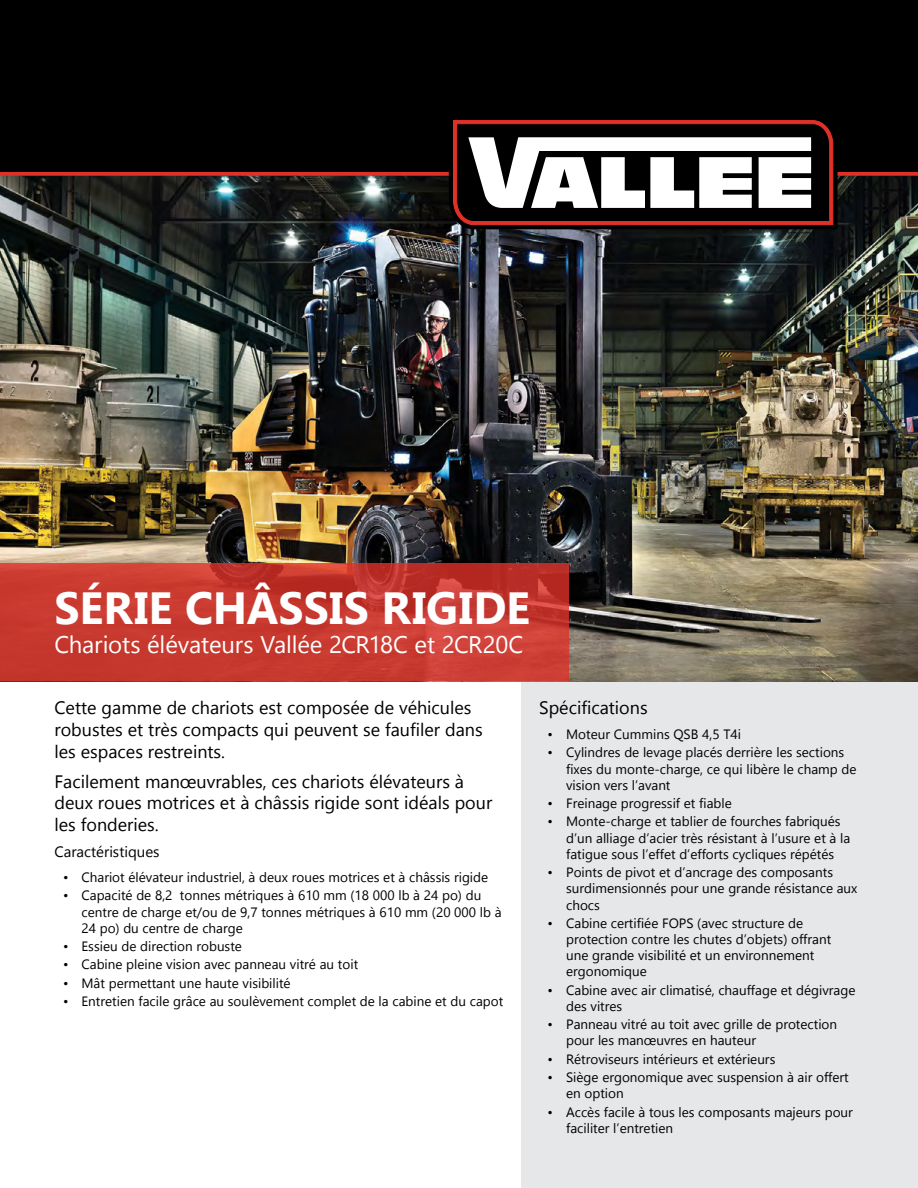
<style>
.page{position:relative;width:918px;height:1188px;background:#fff}
.page>*{position:absolute;margin:0;border:0;box-sizing:border-box;transform-origin:0 0}
.t1{font:700 45px "Gadugi";color:#fff}
.t2{font:24px "Gadugi";letter-spacing:-.005em;color:#fff}
.t3{font:18px/21.6px "Gadugi";color:#000}
.t4{font:15px "Gadugi";color:#000}
.t5{font:13.5px/16.2px "Gadugi";color:#000}
</style>
<div class="page">
<div style="left:522px;top:622px;width:396px;height:566px;background:#e6e7e8"></div>
<img style="left:0;top:176px;width:918px;height:505px">
<div style="left:0;top:0;width:918px;height:172px;background:#000"></div>
<svg style="left:0;top:172px;width:449px;height:4px;fill:#e03128"></svg>
<svg style="left:838px;top:172px;width:80px;height:4px"></svg>
<svg style="left:449px;top:172px;width:389px;height:57px;fill:#000"></svg>
<svg style="left:453px;top:120px;width:381px;height:105px"></svg>
<svg style="left:0;top:563px;width:568px;height:118px;fill:#c8392f"></svg>
<h1 class="t1" style="left:54px;top:581px;width:477px">SÉRIE CHÂSSIS RIGIDE</h1>
<h2 class="t2" style="left:54px;top:630px;width:470px">Chariots élévateurs Vallée 2CR18C et 2CR20C</h2>
<h3 class="t3" style="left:54px;top:697px;width:430px">Cette gamme de chariots est composée de véhicules robustes et très compacts qui peuvent se faufiler dans les espaces restreints.</h3>
<h3 class="t3" style="left:54px;top:770px;width:439px">Facilement manœuvrables, ces chariots élévateurs à deux roues motrices et à châssis rigide sont idéals pour les fonderies.</h3>
<p class="t4" style="left:54px;top:843px;width:107px">Caractéristiques</p>
<p class="t5" style="left:63px;top:869px;width:427px">• Chariot élévateur industriel, à deux roues motrices et à châssis rigide</p>
<p class="t5" style="left:81px;top:887px;width:422px;text-indent:-18px">• Capacité de 8,2 tonnes métriques à 610 mm (18 000 lb à 24 po) du centre de charge et/ou de 9,7 tonnes métriques à 610 mm (20 000 lb à<br>24 po) du centre de charge</p>
<p class="t5" style="left:63px;top:938px;width:181px">• Essieu de direction robuste</p>
<p class="t5" style="left:63px;top:956px;width:297px">• Cabine pleine vision avec panneau vitré au toit</p>
<p class="t5" style="left:63px;top:975px;width:229px">• Mât permettant une haute visibilité</p>
<p class="t5" style="left:63px;top:993px;width:442px">• Entretien facile grâce au soulèvement complet de la cabine et du capot</p>
<h3 class="t3" style="left:539px;top:697px;width:110px">Spécifications</h3>
<p class="t5" style="left:548px;top:726px;width:195px">• Moteur Cummins QSB 4,5 T4i</p>
<p class="t5" style="left:566px;top:744px;width:292px;text-indent:-18px">• Cylindres de levage placés derrière les sections fixes du monte-charge, ce qui libère le champ de vision vers l’avant</p>
<p class="t5" style="left:548px;top:795px;width:186px">• Freinage progressif et fiable</p>
<p class="t5" style="left:566px;top:813px;width:286px;text-indent:-18px">• Monte-charge et tablier de fourches fabriqués d’un alliage d’acier très résistant à l’usure et à la fatigue sous l’effet d’efforts cycliques répétés</p>
<p class="t5" style="left:566px;top:864px;width:293px;text-indent:-18px">• Points de pivot et d’ancrage des composants surdimensionnés pour une grande résistance aux chocs</p>
<p class="t5" style="left:566px;top:915px;width:267px;text-indent:-18px">• Cabine certifiée FOPS (avec structure de protection contre les chutes d’objets) offrant une grande visibilité et un environnement ergonomique</p>
<p class="t5" style="left:566px;top:982px;width:291px;text-indent:-18px">• Cabine avec air climatisé, chauffage et dégivrage des vitres</p>
<p class="t5" style="left:566px;top:1016px;width:273px;text-indent:-18px">• Panneau vitré au toit avec grille de protection pour les manœuvres en hauteur</p>
<p class="t5" style="left:548px;top:1051px;width:229px">• Rétroviseurs intérieurs et extérieurs</p>
<p class="t5" style="left:566px;top:1069px;width:284px;text-indent:-18px">• Siège ergonomique avec suspension à air offert en option</p>
<p class="t5" style="left:566px;top:1104px;width:288px;text-indent:-18px">• Accès facile à tous les composants majeurs pour faciliter l’entretien</p>
</div>
